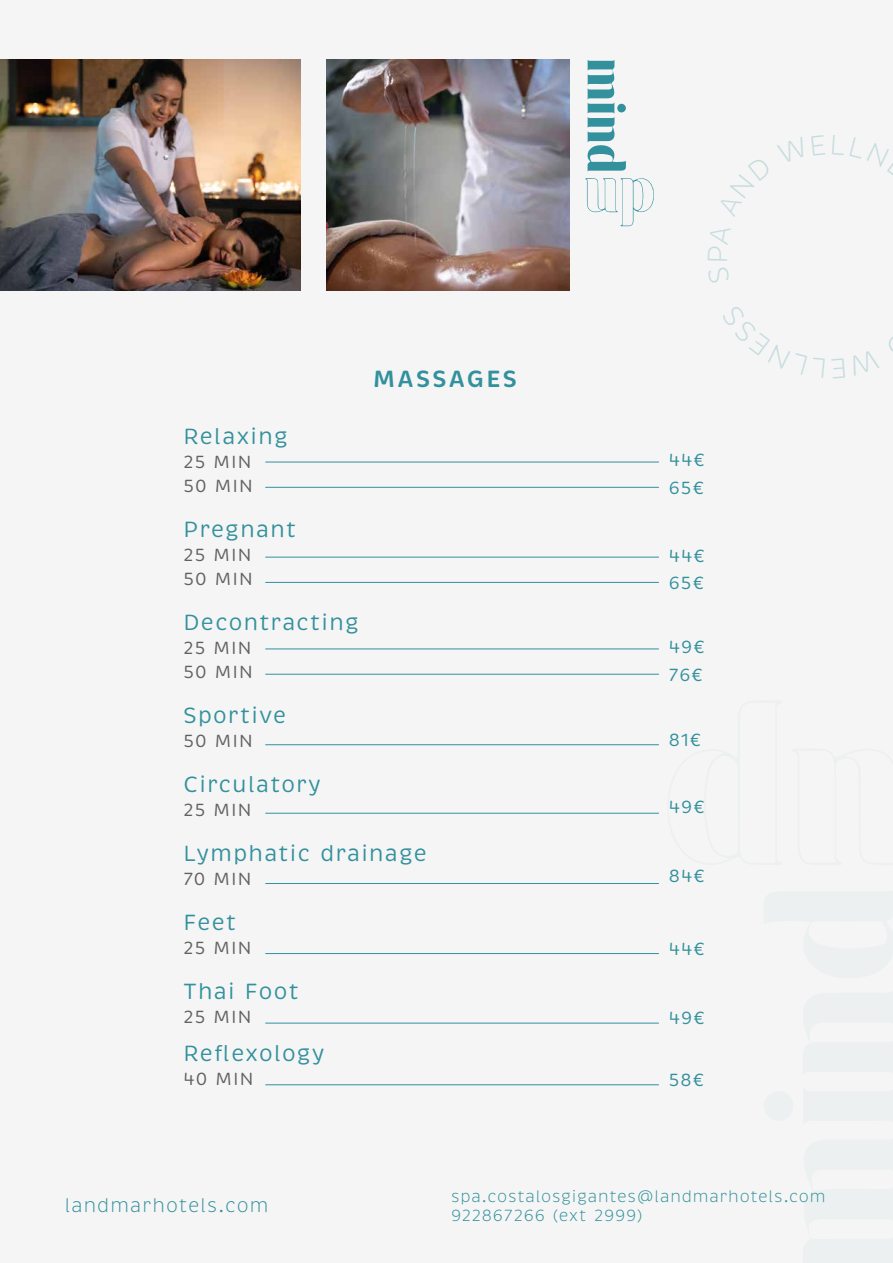
<style>
.page{position:relative;width:893px;height:1263px;background:#f6f5f5}
.page>*{position:absolute;margin:0;border:0;box-sizing:border-box;transform-origin:0 0}
.t1{font:600 24px "Brevia";letter-spacing:.095em;color:#32919d}
.t2{font:22.5px "Brevia";letter-spacing:.06em;color:#32919d}
.t3{font:300 19.5px "Brevia";letter-spacing:.055em;color:#32919d}
.t4{font:18px/24px "Brevia";letter-spacing:.06em;color:#616160}
.t5{font:18px/27.6px "Brevia";letter-spacing:.06em;color:#32919d}
.t6{font:300 16.5px/19.8px "Brevia";letter-spacing:.045em;color:#32919d}
</style>
<div class="page">
<div style="left:763px;top:1091px;width:30px;height:30px;background:#ecf0f0;border-radius:50%"></div>
<svg style="left:585px;top:60px;width:69px;height:166px"></svg>
<img style="left:0;top:59px;width:301px;height:232px">
<img style="left:327px;top:59px;width:243px;height:232px">
<hr style="left:265px;top:462px;width:394px;height:1px;background:#32919d">
<hr style="left:265px;top:487px;width:394px;height:1px;background:#32919d">
<hr style="left:265px;top:557px;width:394px;height:1px;background:#32919d">
<hr style="left:265px;top:582px;width:394px;height:1px;background:#32919d">
<hr style="left:265px;top:649px;width:394px;height:1px;background:#32919d">
<hr style="left:265px;top:674px;width:394px;height:1px;background:#32919d">
<hr style="left:265px;top:744px;width:394px;height:1px;background:#32919d">
<hr style="left:265px;top:813px;width:394px;height:1px;background:#32919d">
<hr style="left:265px;top:883px;width:394px;height:1px;background:#32919d">
<hr style="left:265px;top:953px;width:394px;height:1px;background:#32919d">
<hr style="left:265px;top:1023px;width:394px;height:1px;background:#32919d">
<hr style="left:265px;top:1084px;width:394px;height:1px;background:#32919d">
<p class="t1" style="left:373px;top:364px;width:146px">MASSAGES</p>
<p class="t2" style="left:183px;top:423px;width:106px">Relaxing</p>
<p class="t4" style="left:183px;top:450px;width:71px">25 MIN<br>50 MIN</p>
<p class="t2" style="left:183px;top:516px;width:114px">Pregnant</p>
<p class="t4" style="left:183px;top:543px;width:71px">25 MIN<br>50 MIN</p>
<p class="t2" style="left:183px;top:609px;width:177px">Decontracting</p>
<p class="t4" style="left:183px;top:636px;width:71px">25 MIN<br>50 MIN</p>
<p class="t2" style="left:183px;top:702px;width:104px">Sportive</p>
<p class="t4" style="left:183px;top:729px;width:71px">50 MIN</p>
<p class="t2" style="left:183px;top:771px;width:138px">Circulatory</p>
<p class="t4" style="left:183px;top:798px;width:70px">25 MIN</p>
<p class="t2" style="left:183px;top:840px;width:245px">Lymphatic drainage</p>
<p class="t4" style="left:183px;top:867px;width:70px">70 MIN</p>
<p class="t2" style="left:183px;top:909px;width:54px">Feet</p>
<p class="t4" style="left:183px;top:936px;width:70px">25 MIN</p>
<p class="t2" style="left:183px;top:978px;width:117px">Thai Foot</p>
<p class="t4" style="left:183px;top:1005px;width:70px">25 MIN</p>
<p class="t2" style="left:183px;top:1039px;width:142px">Reflexology</p>
<p class="t4" style="left:183px;top:1067px;width:72px">40 MIN</p>
<p class="t5" style="left:669px;top:447px;width:37px">44€<br>65€</p>
<p class="t5" style="left:669px;top:542px;width:37px">44€<br>65€</p>
<p class="t5" style="left:669px;top:634px;width:37px">49€<br>76€</p>
<p class="t5" style="left:669px;top:726px;width:34px">81€</p>
<p class="t5" style="left:669px;top:793px;width:37px">49€</p>
<p class="t5" style="left:669px;top:862px;width:37px">84€</p>
<p class="t5" style="left:669px;top:935px;width:37px">44€</p>
<p class="t5" style="left:669px;top:1004px;width:37px">49€</p>
<p class="t5" style="left:669px;top:1066px;width:37px">58€</p>
<p class="t3" style="left:65px;top:1194px;width:205px">landmarhotels.com</p>
<p class="t6" style="left:451px;top:1186px;width:376px">spa.costalosgigantes@landmarhotels.com<br>922867266 (ext 2999)</p>
</div>
